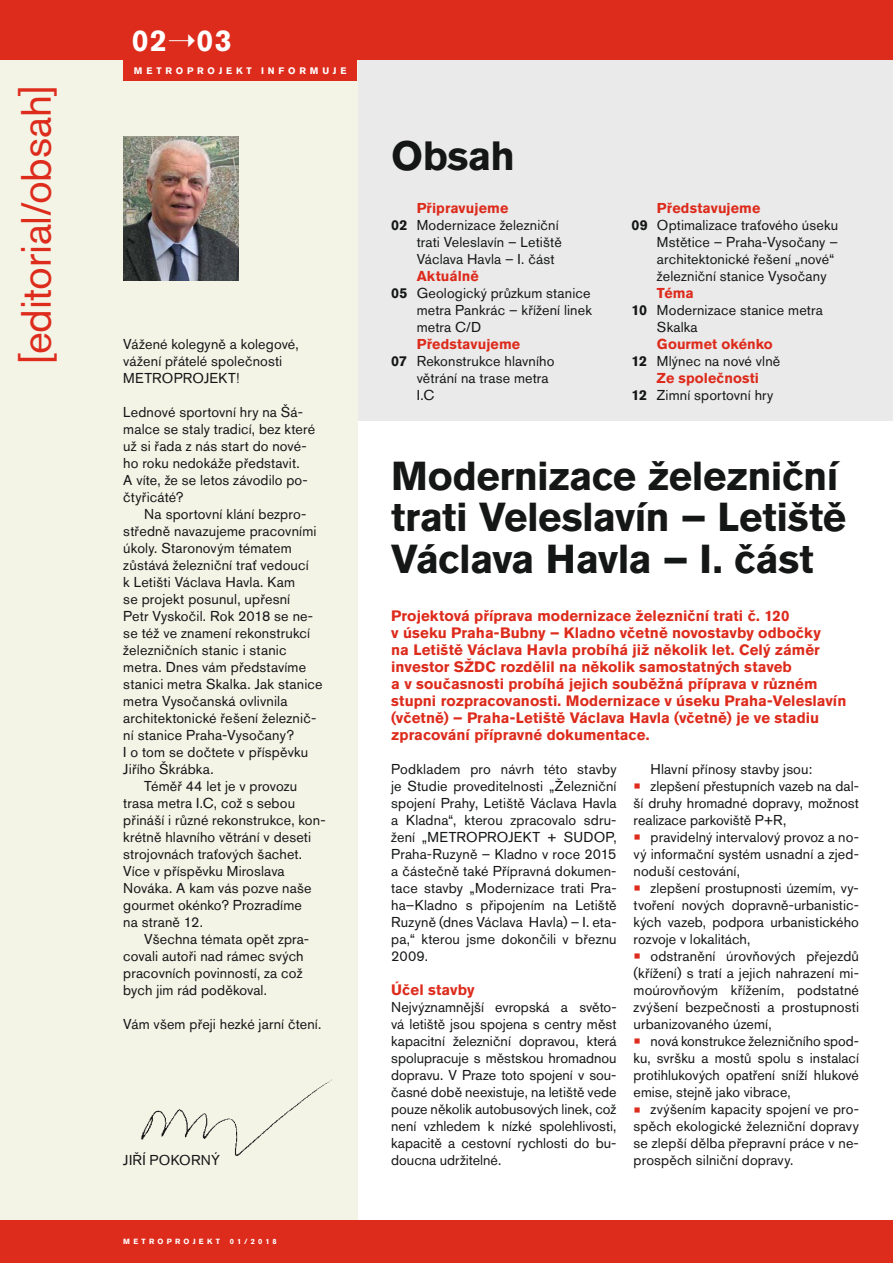
<style>
.page{position:relative;width:893px;height:1263px;background:#fff}
.page>*{position:absolute;margin:0;border:0;box-sizing:border-box;transform-origin:0 0}
.t1{font:42px "Akzidenz Grotesk CE";letter-spacing:-.005em;color:#dd2b1c}
.t2{font:700 40.5px "Akzidenz Grotesk CE";letter-spacing:-.015em;color:#151616}
.t3{font:700 40.2px/41.2px "Akzidenz Grotesk CE";letter-spacing:-.015em;color:#151616}
.t4{font:700 30px "Akzidenz Grotesk CE";color:#fff}
.t5{font:700 15px/17px "Akzidenz Grotesk CE";color:#dd2b1c}
.t6{font:14.25px/17px "Akzidenz Grotesk CE";letter-spacing:.01em;color:#151616;text-align:justify}
.t7{font:700 14.25px "Akzidenz Grotesk CE";letter-spacing:.01em;color:#dd2b1c}
.t8{font:700 9.3px "Akzidenz Grotesk CE";letter-spacing:.405em;color:#fff}
.t9{font:700 7.5px "Akzidenz Grotesk CE";letter-spacing:.43em;color:#fff}
.s1{font-weight:700}
.s2{font-size:22.5px;color:#dd2b1c}
</style>
<div class="page">
<div style="left:0;top:0;width:893px;height:421px;background:#eaeaeb"></div>
<div style="left:0;top:59px;width:357px;height:1165px;background:#f3f3e6"></div>
<div style="left:0;top:0;width:893px;height:60px;background:#dd2b1c"></div>
<img style="left:141px;top:1079px;width:191px;height:77px">
<img style="left:123px;top:136px;width:115px;height:145px">
<div style="left:123px;top:0;width:234px;height:81px;background:#dd2b1c"></div>
<div style="left:0;top:1220px;width:893px;height:43px;background:#dd2b1c"></div>
<h1 class="t1" style="left:21px;top:364px;width:281px;rotate:-90deg">[editorial/obsah]</h1>
<h3 class="t4" style="left:132px;top:30px;width:101px">02➝03</h3>
<p class="t8" style="left:134px;top:68px;width:214px">METROPROJEKT INFORMUJE</p>
<h2 class="t2" style="left:391px;top:141px;width:125px">Obsah</h2>
<p class="t7" style="left:417px;top:202px;width:93px">Připravujeme</p>
<p class="t6" style="left:391px;top:218px;width:169px"><span class="s1">02</span> Modernizace železniční</p>
<p class="t6" style="left:417px;top:235px;width:147px">trati Veleslavín – Letiště</p>
<p class="t6" style="left:417px;top:252px;width:139px">Václava Havla – I. část</p>
<p class="t7" style="left:417px;top:270px;width:64px">Aktuálně</p>
<p class="t6" style="left:391px;top:286px;width:201px"><span class="s1">05</span> Geologický průzkum stanice</p>
<p class="t6" style="left:417px;top:303px;width:177px">metra Pankrác – křížení linek</p>
<p class="t6" style="left:417px;top:320px;width:66px">metra C/D</p>
<p class="t7" style="left:417px;top:339px;width:105px">Představujeme</p>
<p class="t6" style="left:391px;top:354px;width:165px"><span class="s1">07</span> Rekonstrukce hlavního</p>
<p class="t6" style="left:417px;top:371px;width:134px">větrání na trase metra</p>
<p class="t6" style="left:417px;top:388px;width:19px">I.C</p>
<p class="t7" style="left:657px;top:202px;width:105px">Představujeme</p>
<p class="t6" style="left:631px;top:218px;width:208px"><span class="s1">09</span> Optimalizace traťového úseku</p>
<p class="t6" style="left:657px;top:235px;width:182px">Mstětice – Praha-Vysočany –</p>
<p class="t6" style="left:657px;top:252px;width:179px">architektonické řešení „nové“</p>
<p class="t6" style="left:657px;top:269px;width:171px">železniční stanice Vysočany</p>
<p class="t7" style="left:657px;top:287px;width:38px">Téma</p>
<p class="t6" style="left:631px;top:303px;width:193px"><span class="s1">10</span> Modernizace stanice metra</p>
<p class="t6" style="left:657px;top:320px;width:42px">Skalka</p>
<p class="t7" style="left:657px;top:339px;width:117px">Gourmet okénko</p>
<p class="t6" style="left:631px;top:354px;width:150px"><span class="s1">12</span> Mlýnec na nové vlně</p>
<p class="t7" style="left:657px;top:373px;width:104px">Ze společnosti</p>
<p class="t6" style="left:631px;top:388px;width:143px"><span class="s1">12</span> Zimní sportovní hry</p>
<p class="t6" style="left:123px;top:337px;width:177px;text-align:left">Vážené kolegyně a kolegové, vážení přátelé společnosti<br>METROPROJEKT!</p>
<p class="t6" style="left:123px;top:405px;width:193px;text-align:left">Lednové sportovní hry na Šá&shy;malce se staly tradicí, bez které už si řada z nás start do nové&shy;ho roku nedokáže představit.<br>A víte, že se letos závodilo po&shy;čtyřicáté?</p>
<p class="t6" style="left:144px;top:507px;width:164px">Na sportovní klání bezpro-</p>
<p class="t6" style="left:123px;top:524px;width:195px">středně navazujeme pracovními</p>
<p class="t6" style="left:123px;top:541px;width:170px">úkoly. Staronovým tématem</p>
<p class="t6" style="left:123px;top:558px;width:187px">zůstává železniční trať vedoucí</p>
<p class="t6" style="left:123px;top:575px;width:173px">k Letišti Václava Havla. Kam</p>
<p class="t6" style="left:123px;top:592px;width:168px">se projekt posunul, upřesní</p>
<p class="t6" style="left:123px;top:609px;width:191px">Petr Vyskočil. Rok 2018 se ne-</p>
<p class="t6" style="left:123px;top:626px;width:188px">se též ve znamení rekonstrukcí</p>
<p class="t6" style="left:123px;top:643px;width:165px">železničních stanic i stanic</p>
<p class="t6" style="left:123px;top:660px;width:184px">metra. Dnes vám představíme</p>
<p class="t6" style="left:123px;top:677px;width:201px">stanici metra Skalka. Jak stanice</p>
<p class="t6" style="left:123px;top:694px;width:166px">metra Vysočanská ovlivnila</p>
<p class="t6" style="left:123px;top:711px;width:195px">architektonické řešení železnič-</p>
<p class="t6" style="left:123px;top:728px;width:172px">ní stanice Praha-Vysočany?</p>
<p class="t6" style="left:123px;top:745px;width:186px">I o tom se dočtete v příspěvku</p>
<p class="t6" style="left:123px;top:762px;width:92px">Jiřího Škrábka.</p>
<p class="t6" style="left:144px;top:779px;width:155px">Téměř 44 let je v provozu</p>
<p class="t6" style="left:123px;top:796px;width:173px">trasa metra I.C, což s sebou</p>
<p class="t6" style="left:123px;top:813px;width:204px">přináší i různé rekonstrukce, kon-</p>
<p class="t6" style="left:123px;top:830px;width:189px">krétně hlavního větrání v deseti</p>
<p class="t6" style="left:123px;top:847px;width:180px">strojovnách traťových šachet.</p>
<p class="t6" style="left:123px;top:864px;width:163px">Více v příspěvku Miroslava</p>
<p class="t6" style="left:123px;top:881px;width:190px">Nováka. A kam vás pozve naše</p>
<p class="t6" style="left:123px;top:898px;width:180px">gourmet okénko? Prozradíme</p>
<p class="t6" style="left:123px;top:915px;width:81px">na straně 12.</p>
<p class="t6" style="left:144px;top:932px;width:167px">Všechna témata opět zpra-</p>
<p class="t6" style="left:123px;top:949px;width:182px">covali autoři nad rámec svých</p>
<p class="t6" style="left:123px;top:966px;width:181px">pracovních povinností, za což</p>
<p class="t6" style="left:123px;top:983px;width:145px">bych jim rád poděkoval.</p>
<p class="t6" style="left:123px;top:1017px;width:199px">Vám všem přeji hezké jarní čtení.</p>
<h3 class="t3" style="left:391px;top:460px;width:457px">Modernizace železniční trati Veleslavín – Letiště<br>Václava Havla – I. část</h3>
<p class="t5" style="left:391px;top:609px;width:457px">Projektová příprava modernizace železniční trati č. 120<br>v úseku Praha-Bubny – Kladno včetně novostavby odbočky<br>na Letiště Václava Havla probíhá již několik let. Celý záměr investor SŽDC rozdělil na několik samostatných staveb<br>a v současnosti probíhá jejich souběžná příprava v různém stupni rozpracovanosti. Modernizace v úseku Praha-Veleslavín (včetně) – Praha-Letiště Václava Havla (včetně) je ve stadiu zpracování přípravné dokumentace.</p>
<p class="t6" style="left:651px;top:762px;width:163px">Hlavní přínosy stavby jsou:</p>
<p class="t6" style="left:634px;top:779px;width:227px"><span class="s2">•</span> zlepšení přestupních vazeb na dal&shy;ší druhy hromadné dopravy, možnost realizace parkoviště P+R,</p>
<p class="t6" style="left:634px;top:830px;width:227px"><span class="s2">•</span> pravidelný intervalový provoz a no&shy;vý informační systém usnadní a zjed&shy;noduší cestování,</p>
<p class="t6" style="left:634px;top:881px;width:227px"><span class="s2">•</span> zlepšení prostupnosti územím, vy&shy;tvoření nových dopravně-urbanistic&shy;kých vazeb, podpora urbanistického rozvoje v lokalitách,</p>
<p class="t6" style="left:634px;top:949px;width:227px"><span class="s2">•</span> odstranění úrovňových přejezdů (křížení) s tratí a jejich nahrazení mi&shy;moúrovňovým křížením, podstatné zvýšení bezpečnosti a prostupnosti urbanizovaného území,</p>
<p class="t6" style="left:634px;top:1034px;width:227px"><span class="s2">•</span> nová konstrukce železničního spod&shy;ku, svršku a mostů spolu s instalací protihlukových opatření sníží hlukové emise, stejně jako vibrace,</p>
<p class="t6" style="left:634px;top:1102px;width:227px"><span class="s2">•</span> zvýšením kapacity spojení ve pro&shy;spěch ekologické železniční dopravy se zlepší dělba přepravní práce v ne-</p>
<p class="t6" style="left:391px;top:762px;width:227px">Podkladem pro návrh této stavby je Studie proveditelnosti „Železniční spojení Prahy, Letiště Václava Havla a Kladna“, kterou zpracovalo sdru&shy;žení „METROPROJEKT + SUDOP, Praha-Ruzyně – Kladno v roce 2015 a částečně také Přípravná dokumen&shy;tace stavby „Modernizace trati Pra&shy;ha–Kladno s připojením na Letiště Ruzyně (dnes Václava Havla) – I. eta&shy;pa,“ kterou jsme dokončili v březnu 2009.</p>
<p class="t5" style="left:391px;top:983px;width:85px">Účel stavby</p>
<p class="t6" style="left:391px;top:1000px;width:227px">Nejvýznamnější evropská a světo&shy;vá letiště jsou spojena s centry měst kapacitní železniční dopravou, která spolupracuje s městskou hromadnou dopravu. V Praze toto spojení v sou&shy;časné době neexistuje, na letiště vede pouze několik autobusových linek, což není vzhledem k nízké spolehlivosti, kapacitě a cestovní rychlosti do bu&shy;doucna udržitelné.</p>
<p class="t6" style="left:123px;top:1153px;width:98px">JIŘÍ POKORNÝ</p>
<p class="t6" style="left:634px;top:1153px;width:161px">prospěch silniční dopravy.</p>
<p class="t9" style="left:123px;top:1238px;width:98px">METROPROJEKT</p>
<p class="t9" style="left:230px;top:1238px;width:48px">01/2018</p>
</div>
